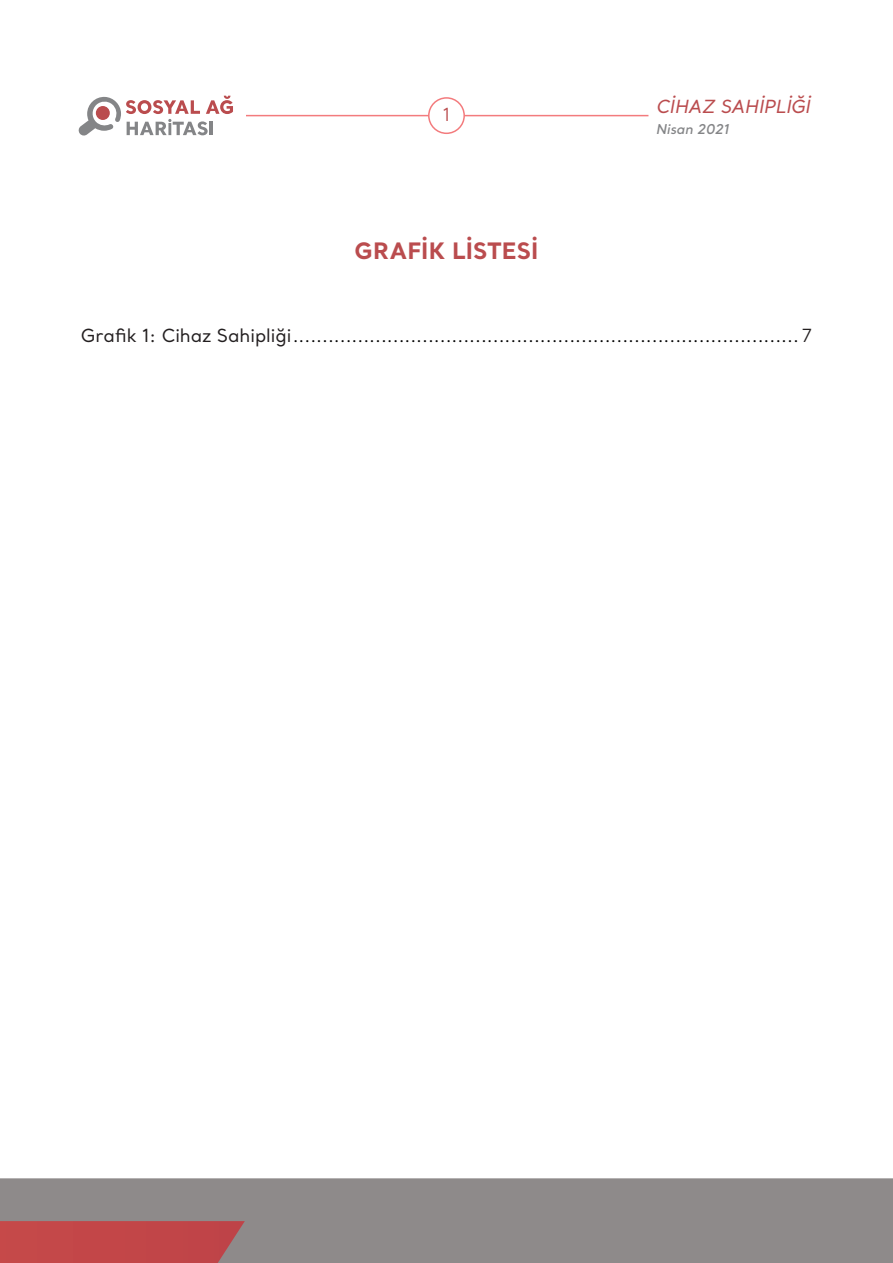
<style>
.page{position:relative;width:893px;height:1263px;background:#fff}
.page>*{position:absolute;margin:0;border:0;box-sizing:border-box;transform-origin:0 0}
.ANA_METIN{font:700 22.5px "Santral";letter-spacing:.01em;color:#ba4c4e}
.t1{font:18px "Santral";color:#000001}
.t2{font:italic 500 18px "Santral";letter-spacing:-.01em;color:#ba4c4e}
.t3{font:18px "Santral";color:#ba4c4e}
.t4{font:italic 600 13.5px "Santral";color:#848587}
.s1{color:#231f20}
</style>
<div class="page">
<hr style="left:246px;top:115px;width:402px;height:1px;background:#f37b7d">
<div style="left:429px;top:98px;width:35px;height:35px;background:#fff;border-radius:50%"></div>
<div style="left:428px;top:97px;width:37px;height:37px;border:2px solid #f37b7d;border-radius:50%"></div>
<svg style="left:78px;top:96px;width:155px;height:40px"></svg>
<div style="left:0;top:1178px;width:893px;height:85px;background:#8e8a8a"></div>
<div style="left:0;top:1221px;width:245px;height:42px;background:#c24648"></div>
<p class="t3" style="left:443px;top:103px;width:9px">1</p>
<p class="ANA_METIN" style="left:354px;top:236px;width:186px">GRAFİK LİSTESİ</p>
<p class="t2" style="left:656px;top:94px;width:156px">CİHAZ SAHİPLİĞİ</p>
<p class="t4" style="left:656px;top:120px;width:75px">Nisan 2021</p>
<p class="t1" style="left:81px;top:323px;width:733px"><span class="s1">Grafik 1: Cihaz Sahipliği</span>...................................................................................... <span class="s1">7</span></p>
</div>
